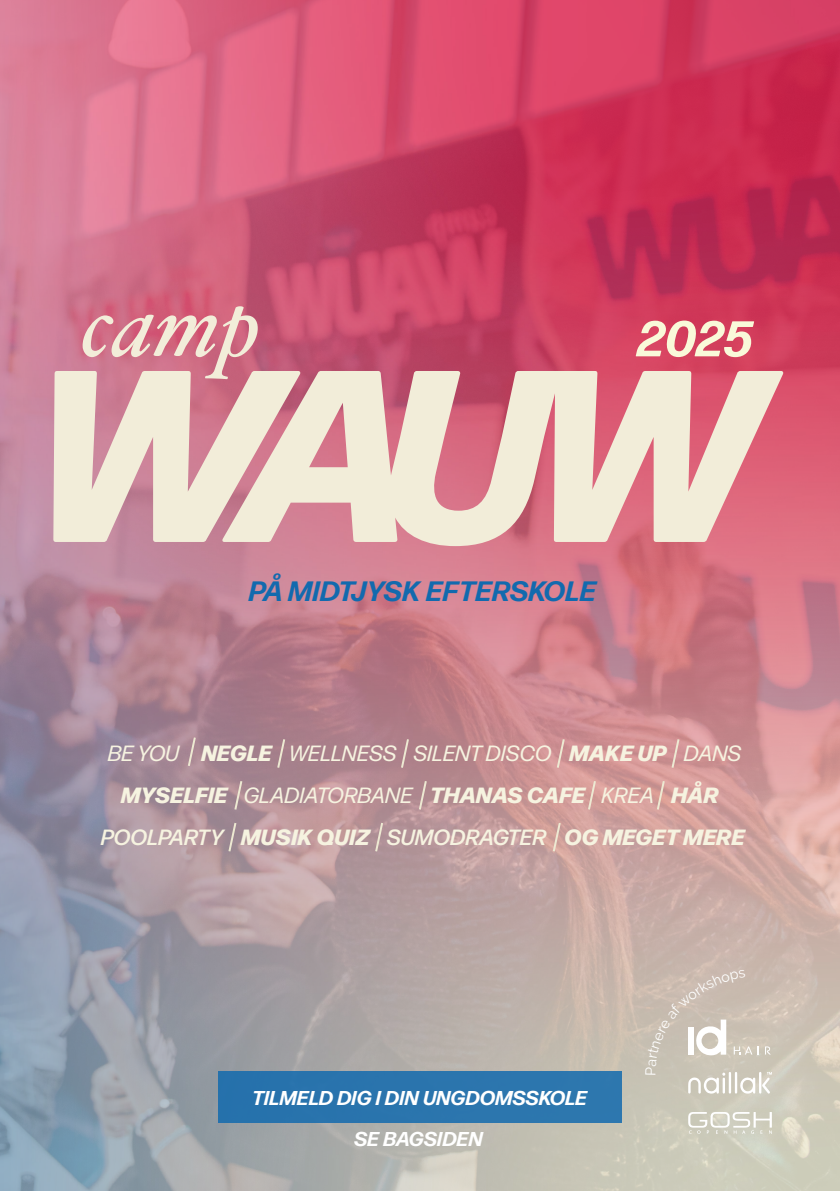
<style>
.page{position:relative;width:840px;height:1191px;background:#fff}
.page>*{position:absolute;margin:0;border:0;box-sizing:border-box;transform-origin:0 0}
.t1{font:italic 700 50px "Forma DJR Deck";color:#f9f9d9}
.t2{font:italic 700 28px "Forma DJR Deck";letter-spacing:.025em;color:#126aae}
.t3{font:italic 500 22px "Forma DJR Deck";letter-spacing:.025em;color:#f6f3e0}
.t4{font:italic 22px "Forma DJR Deck";letter-spacing:.025em;color:#f6f3e0}
.t5{font:italic 800 22px "Forma DJR Deck";letter-spacing:.025em;color:#f6f3e0}
.t6{font:italic 700 20px "Forma DJR Deck";letter-spacing:.025em;color:#fff}
.s1{font-weight:800}
.s2{font-weight:400}
</style>
<div class="page">
<img style="left:0;top:0;width:839px;height:1191px">
<svg style="left:53px;top:371px;width:169px;height:171px;background:#e6cdc5"></svg>
<svg style="left:222px;top:371px;width:561px;height:175px;background:#e6bab6"></svg>
<svg style="left:83px;top:306px;width:174px;height:73px;background:#d9909b"></svg>
<div style="left:218px;top:1071px;width:403px;height:52px;background:#2a75ad"></div>
<svg style="left:186px;top:735px;width:11px;height:33px"></svg>
<svg style="left:276px;top:737px;width:10px;height:33px"></svg>
<svg style="left:399px;top:737px;width:11px;height:33px"></svg>
<svg style="left:555px;top:737px;width:11px;height:33px"></svg>
<svg style="left:669px;top:737px;width:11px;height:33px"></svg>
<svg style="left:233px;top:779px;width:11px;height:33px"></svg>
<svg style="left:417px;top:779px;width:11px;height:33px"></svg>
<svg style="left:655px;top:779px;width:10px;height:33px"></svg>
<svg style="left:551px;top:820px;width:11px;height:33px"></svg>
<svg style="left:373px;top:820px;width:11px;height:33px"></svg>
<svg style="left:227px;top:820px;width:11px;height:33px"></svg>
<svg style="left:586px;top:779px;width:11px;height:33px"></svg>
<svg style="left:687px;top:1112px;width:84px;height:21px"></svg>
<svg style="left:645px;top:969px;width:126px;height:125px;background:#cec5b9"></svg>
<p class="t1" style="left:638px;top:307px;width:116px">2025</p>
<p class="t2" style="left:249px;top:573px;width:348px">PÅ MIDTJYSK EFTERSKOLE</p>
<p class="t4" style="left:108px;top:739px;width:634px">BE YOU <span class="s1">NEGLE</span> WELLNESS SILENT DISCO <span class="s1">MAKE UP</span> DANS</p>
<p class="t5" style="left:121px;top:778px;width:598px">MYSELFIE <span class="s2">GLADIATORBANE</span> THANAS CAFE <span class="s2">KREA</span> HÅR</p>
<p class="t3" style="left:101px;top:823px;width:644px">POOLPARTY <span class="s1">MUSIK QUIZ</span> SUMODRAGTER <span class="s1">OG MEGET MERE</span></p>
<p class="t6" style="left:252px;top:1085px;width:336px">TILMELD DIG I DIN UNGDOMSSKOLE</p>
<p class="t6" style="left:354px;top:1126px;width:130px">SE BAGSIDEN</p>
</div>
